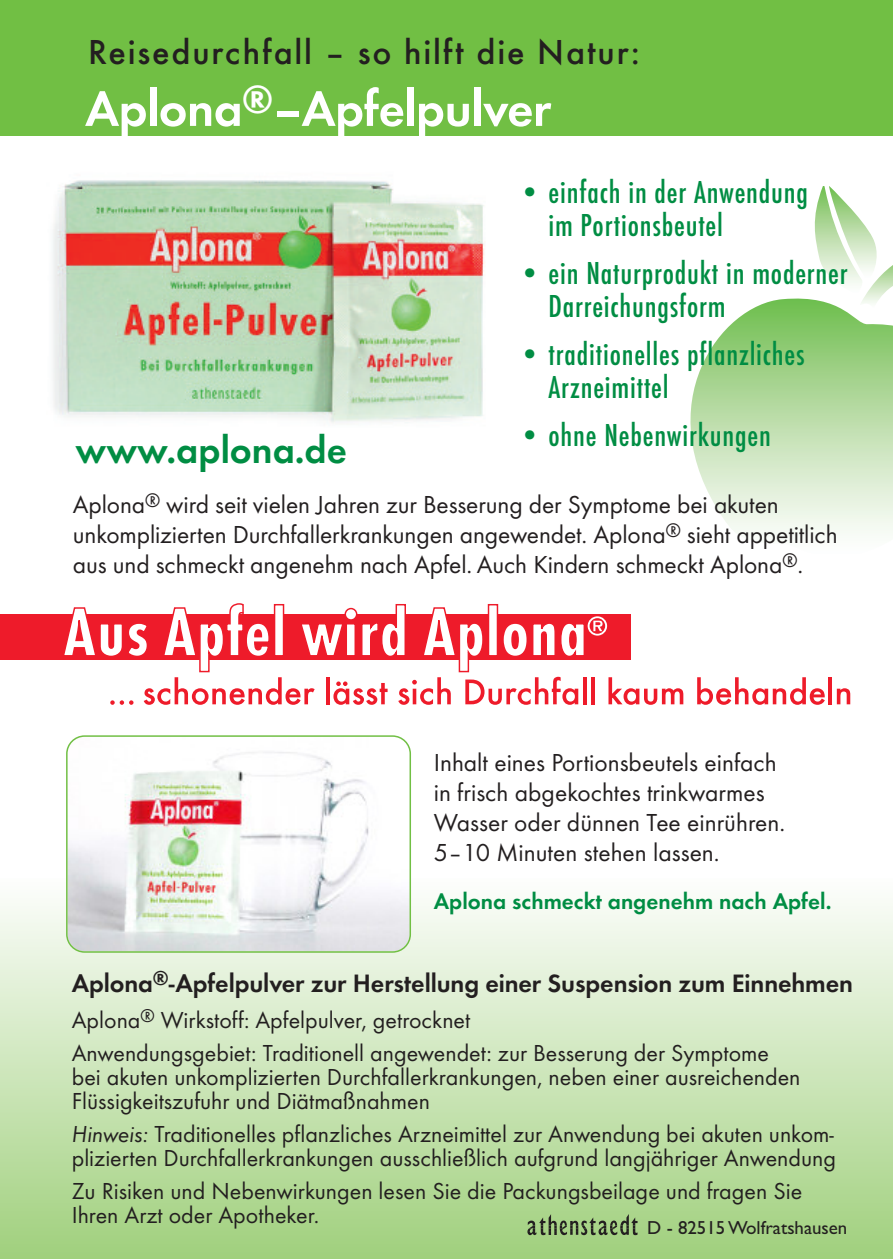
<style>
.page{position:relative;width:893px;height:1259px;background:#fff}
.page>*{position:absolute;margin:0;border:0;box-sizing:border-box;transform-origin:0 0}
.t1{font:600 51px "Futura T";letter-spacing:-.01em;color:#fff}
.t2{font:600 39px "Futura T";color:#008d43}
.t3{font:500 36px "Futura T";letter-spacing:.05em;color:#231f20}
.t4{font:500 condensed 33px/33px "Futura T";letter-spacing:.025em;color:#008d43}
.t5{font:600 26.1px "Futura T";letter-spacing:-.005em;color:#231f20}
.t6{font:25.5px/30px "Futura T";letter-spacing:-.005em;color:#231f20}
.t7{font:24px/24px "Futura T";color:#231f20}
.t8{font:600 23.1px "Futura T";color:#008d43}
.t9{font:18.9px "Gill Sans";color:#231f20}
.s1{font-style:italic}
</style>
<div class="page">
<div style="left:0;top:0;width:893px;height:136px;background:#71bf44"></div>
<div style="left:0;top:878px;width:893px;height:381px;background:linear-gradient(to bottom,#fdfefc,#a0d07d)"></div>
<img style="left:53px;top:180px;width:432px;height:243px">
<svg style="left:527px;top:1214px;width:110px;height:21px;background:#809d69"></svg>
<img style="left:68px;top:737px;width:342px;height:214px;border-radius:17px">
<div style="left:66px;top:735px;width:345px;height:217px;border:3px solid #71bf44;border-radius:19px"></div>
<svg style="left:690px;top:298px;width:203px;height:235px;background:#c2e1b3"></svg>
<svg style="left:810px;top:187px;width:83px;height:123px"></svg>
<div style="left:0;top:614px;width:631px;height:45px;background:#ee1b2a"></div>
<svg style="left:62px;top:603px;width:621px;height:102px"></svg>
<svg style="left:697px;top:677px;width:128px;height:28px"></svg>
<hr style="left:829px;top:677px;width:3px;height:27px;background:#ee1b2a">
<svg style="left:837px;top:688px;width:13px;height:16px"></svg>
<h3 class="t3" style="left:88px;top:30px;width:553px">Reisedurchfall – so hilft die Natur:</h3>
<h1 class="t1" style="left:85px;top:78px;width:468px">Aplona<sup>®</sup>–Apfelpulver</h1>
<h2 class="t2" style="left:76px;top:427px;width:273px">www.aplona.de</h2>
<h3 class="t4" style="left:548px;top:175px;width:261px;text-indent:-30px">• einfach in der Anwendung im Portionsbeutel</h3>
<h3 class="t4" style="left:548px;top:256px;width:301px;text-indent:-30px">• ein Naturprodukt in moderner<br>Darreichungsform</h3>
<h3 class="t4" style="left:548px;top:337px;width:258px;text-indent:-30px">• traditionelles pflanzliches<br>Arzneimittel</h3>
<h3 class="t4" style="left:519px;top:418px;width:254px">• ohne Nebenwirkungen</h3>
<p class="t6" style="left:73px;top:489px;width:766px">Aplona<sup>®</sup> wird seit vielen Jahren zur Besserung der Symptome bei akuten unkomplizierten Durchfallerkrankungen angewendet. Aplona<sup>®</sup> sieht appetitlich aus und schmeckt angenehm nach Apfel. Auch Kindern schmeckt Aplona<sup>®</sup>.</p>
<p class="t6" style="left:434px;top:746px;width:353px">Inhalt eines Portionsbeutels einfach in frisch abgekochtes trinkwarmes Wasser oder dünnen Tee einrühren.<br>5–10 Minuten stehen lassen.</p>
<p class="t8" style="left:434px;top:887px;width:399px">Aplona schmeckt angenehm nach Apfel.</p>
<p class="t5" style="left:72px;top:967px;width:783px">Aplona<sup>®</sup>-Apfelpulver zur Herstellung einer Suspension zum Einnehmen</p>
<p class="t7" style="left:72px;top:1003px;width:699px;line-height:33px">Aplona<sup>®</sup> Wirkstoff: Apfelpulver, getrocknet<br>Anwendungsgebiet: Traditionell angewendet: zur Besserung der Symptome</p>
<p class="t7" style="left:72px;top:1064px;width:730px">bei akuten unkomplizierten Durchfallerkrankungen, neben einer ausreichenden<br>Flüssigkeitszufuhr und Diätmaßnahmen</p>
<p class="t7" style="left:72px;top:1121px;width:766px"><span class="s1">Hinweis:</span> Traditionelles pflanzliches Arzneimittel zur Anwendung bei akuten unkom&shy;plizierten Durchfallerkrankungen ausschließlich aufgrund langjähriger Anwendung</p>
<p class="t7" style="left:72px;top:1178px;width:732px">Zu Risiken und Nebenwirkungen lesen Sie die Packungsbeilage und fragen Sie<br>Ihren Arzt oder Apotheker.</p>
<p class="t9" style="left:647px;top:1216px;width:202px">D - 82515Wolfratshausen</p>
</div>
